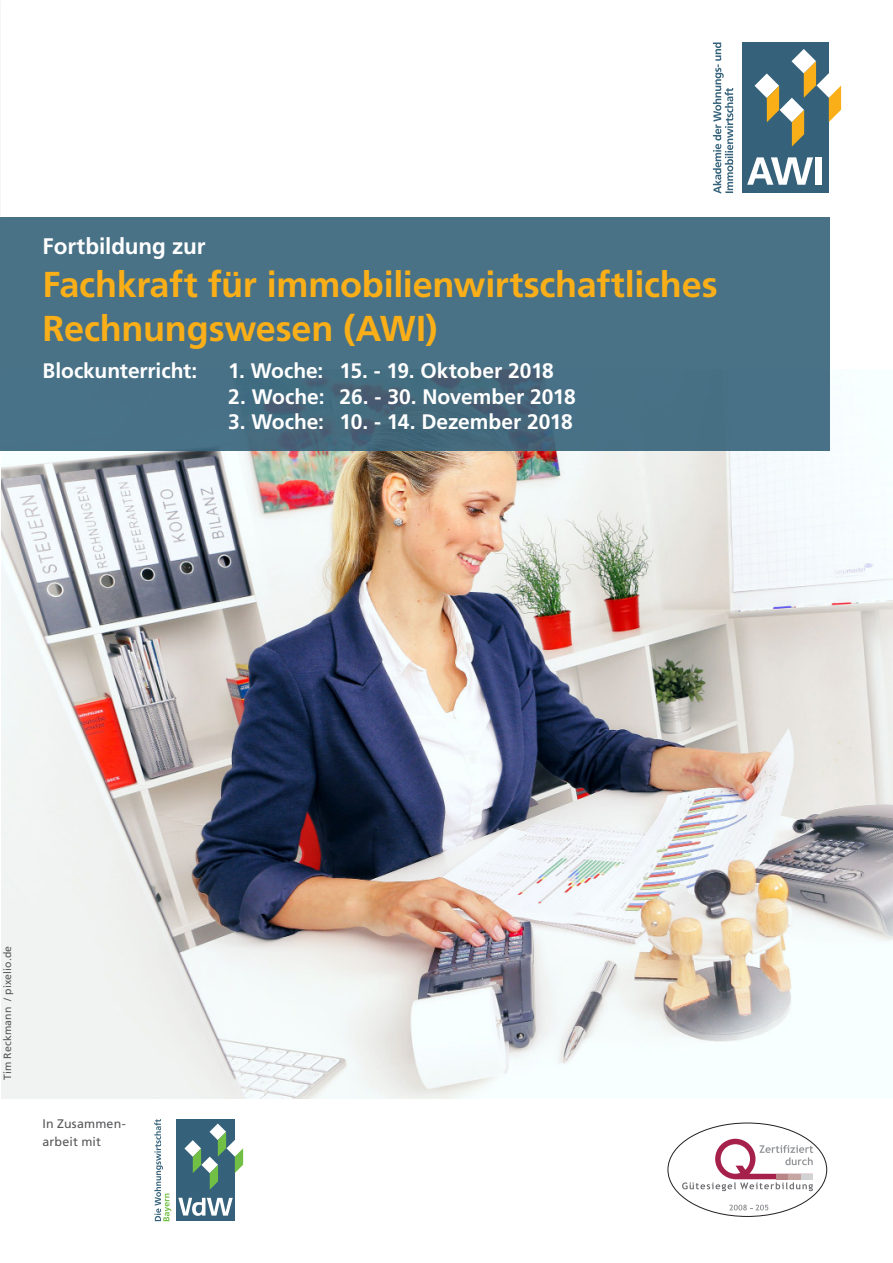
<style>
.page{position:relative;width:893px;height:1263px;background:#fff}
.page>*{position:absolute;margin:0;border:0;box-sizing:border-box;transform-origin:0 0}
.t1{font:700 36px/43.2px "Frutiger LT Std";letter-spacing:-.005em;color:#faaf18}
.t2{font:700 22.5px "Frutiger LT Std";letter-spacing:-.005em;color:#fff}
.t3{font:700 21px "Frutiger LT Std";letter-spacing:-.005em;color:#fff}
.t4{font:12.45px/17.2px "Frutiger LT Std";letter-spacing:.01em;color:#57585a}
.t5{font:10.5px "Frutiger LT Std";letter-spacing:.015em;color:#57585a}
</style>
<div class="page">
<img style="left:1px;top:370px;width:892px;height:728px">
<div style="left:0;top:217px;width:829px;height:234px;background:#497287"></div>
<div style="left:742px;top:43px;width:87px;height:150px;background:#35627a"></div>
<svg style="left:754px;top:49px;width:87px;height:98px"></svg>
<svg style="left:713px;top:43px;width:20px;height:151px"></svg>
<div style="left:815px;top:157px;width:6px;height:28px;background:#fff"></div>
<svg style="left:747px;top:157px;width:66px;height:28px"></svg>
<div style="left:176px;top:1119px;width:59px;height:102px;background:#35627a"></div>
<svg style="left:184px;top:1123px;width:59px;height:67px"></svg>
<svg style="left:178px;top:1198px;width:55px;height:18px"></svg>
<svg style="left:154px;top:1119px;width:17px;height:102px"></svg>
<svg style="left:729px;top:1204px;width:39px;height:6px"></svg>
<svg style="left:682px;top:1139px;width:131px;height:52px"></svg>
<p class="t2" style="left:43px;top:233px;width:165px">Fortbildung zur</p>
<p class="t1" style="left:43px;top:263px;width:677px">Fachkraft für immobilienwirtschaftliches<br>Rechnungswesen (AWI)</p>
<p class="t3" style="left:43px;top:359px;width:156px">Blockunterricht:</p>
<p class="t3" style="left:228px;top:359px;width:327px">1. Woche: 15. - 19. Oktober 2018</p>
<p class="t3" style="left:228px;top:384px;width:349px">2. Woche: 26. - 30. November 2018</p>
<p class="t3" style="left:228px;top:409px;width:346px">3. Woche: 10. - 14. Dezember 2018</p>
<p class="t5" style="left:1px;top:1080px;width:136px;rotate:-90deg">Tim Reckmann / pixelio.de</p>
<p class="t4" style="left:43px;top:1115px;width:85px">In Zusammen&shy;arbeit mit</p>
</div>
